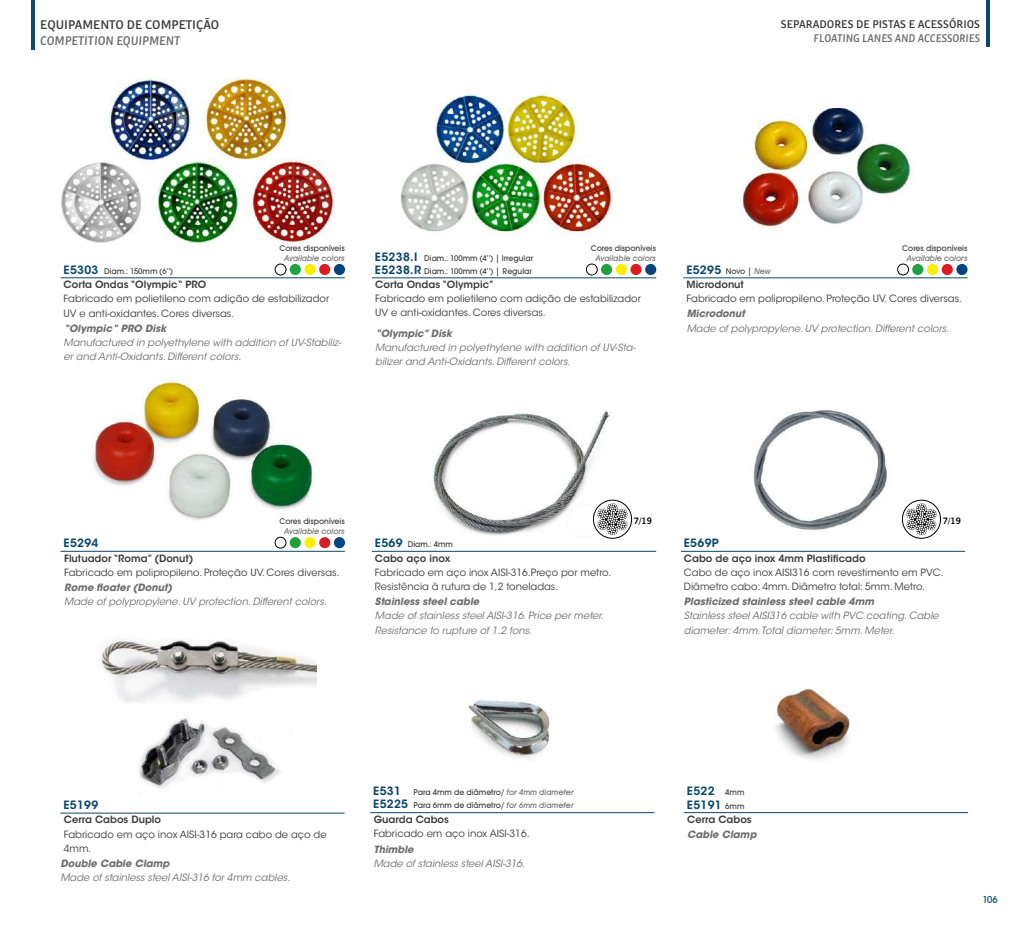
<style>
.page{position:relative;width:1021px;height:936px;background:#fff}
.page>*{position:absolute;margin:0;border:0;box-sizing:border-box;transform-origin:0 0}
.t1{font:500 13.5px "Bulo";color:#3c3c3b}
.t2{font:italic 500 13.5px "Bulo";color:#706f6f}
.t3{font:500 12px "Bulo";color:#3c3c3b}
.t4{font:italic 500 12px "Bulo";color:#706f6f}
.t5{font:600 11.4px "ITC Avant Garde Std";letter-spacing:.03em;color:#0b486b}
.t6{font:10.5px "Avant Garde Md ITCTT";color:#0b486b}
.t7{font:italic 10.05px/14.2px "ITC Avant Garde Std";color:#706f6f}
.t8{font:10.05px/14.2px "ITC Avant Garde Std";color:#3c3c3b}
.t9{font:600 10.05px "ITC Avant Garde Std";color:#3c3c3b}
.t10{font:italic 700 10.05px "ITC Avant Garde Std";color:#706f6f}
.t11{font:700 8.7px "News Gothic BT";color:#000}
.t12{font:8.55px "Avant Garde Md ITCTT";color:#3c3c3b}
.t13{font:8.55px "Avant Garde Md ITCTT Oblique";color:#706f6f}
.s1{font-family:"ITC Avant Garde Std";font-weight:600;font-size:11.4px;color:#0b486b}
.s2{font-family:"Avant Garde Md ITCTT Oblique";color:#706f6f}
</style>
<div class="page">
<img style="left:741px;top:108px;width:171px;height:120px">
<img style="left:400px;top:91px;width:254px;height:179px">
<img style="left:91px;top:381px;width:230px;height:168px">
<hr style="left:683px;top:277px;width:284px;height:1px;background:#0b486b">
<hr style="left:61px;top:551px;width:284px;height:1px;background:#0b486b">
<hr style="left:372px;top:277px;width:284px;height:1px;background:#0b486b">
<hr style="left:61px;top:277px;width:284px;height:1px;background:#0b486b">
<div style="left:334px;top:264px;width:11px;height:11px;background:#00457e;border-radius:50%"></div>
<div style="left:319px;top:264px;width:11px;height:11px;background:#da1d23;border-radius:50%"></div>
<div style="left:304px;top:264px;width:11px;height:11px;background:#ffed00;border-radius:50%"></div>
<div style="left:275px;top:264px;width:11px;height:11px;border:1px solid #000;border-radius:50%"></div>
<div style="left:290px;top:264px;width:11px;height:11px;background:#20a13e;border-radius:50%"></div>
<div style="left:334px;top:537px;width:11px;height:11px;background:#00457e;border-radius:50%"></div>
<div style="left:319px;top:537px;width:11px;height:11px;background:#da1d23;border-radius:50%"></div>
<div style="left:304px;top:537px;width:11px;height:11px;background:#ffed00;border-radius:50%"></div>
<div style="left:275px;top:537px;width:11px;height:11px;background:#fff;border-radius:50%"></div>
<div style="left:275px;top:537px;width:11px;height:11px;border:1px solid #000;border-radius:50%"></div>
<div style="left:290px;top:537px;width:11px;height:11px;background:#20a13e;border-radius:50%"></div>
<div style="left:645px;top:264px;width:11px;height:11px;background:#00457e;border-radius:50%"></div>
<div style="left:630px;top:264px;width:11px;height:11px;background:#da1d23;border-radius:50%"></div>
<div style="left:615px;top:264px;width:12px;height:11px;background:#ffed00;border-radius:50%"></div>
<div style="left:586px;top:264px;width:11px;height:11px;background:#fff;border-radius:50%"></div>
<div style="left:586px;top:264px;width:11px;height:11px;border:1px solid #000;border-radius:50%"></div>
<div style="left:601px;top:264px;width:11px;height:11px;background:#20a13e;border-radius:50%"></div>
<div style="left:956px;top:264px;width:11px;height:11px;background:#00457e;border-radius:50%"></div>
<div style="left:941px;top:264px;width:11px;height:11px;background:#da1d23;border-radius:50%"></div>
<div style="left:926px;top:264px;width:12px;height:11px;background:#ffed00;border-radius:50%"></div>
<div style="left:897px;top:264px;width:11px;height:11px;border:1px solid #000;border-radius:50%"></div>
<div style="left:912px;top:264px;width:11px;height:11px;background:#20a13e;border-radius:50%"></div>
<hr style="left:370px;top:812px;width:284px;height:1px;background:#0b486b">
<img style="left:468px;top:700px;width:83px;height:59px">
<hr style="left:684px;top:812px;width:284px;height:1px;background:#0b486b">
<img style="left:775px;top:683px;width:75px;height:77px">
<hr style="left:986px;top:0;width:3px;height:46px;background:#0b486b">
<hr style="left:31px;top:0;width:3px;height:49px;background:#0b486b">
<hr style="left:372px;top:551px;width:284px;height:1px;background:#0b486b">
<img style="left:432px;top:411px;width:180px;height:125px">
<svg style="left:564px;top:502px;width:63px;height:36px"></svg>
<div style="left:593px;top:499px;width:39px;height:39px;border:1px solid #000;border-radius:50%"></div>
<hr style="left:681px;top:551px;width:284px;height:1px;background:#0b486b">
<img style="left:753px;top:410px;width:134px;height:120px">
<svg style="left:875px;top:503px;width:61px;height:36px"></svg>
<div style="left:902px;top:499px;width:38px;height:39px;border:1px solid #000;border-radius:50%"></div>
<img style="left:139px;top:717px;width:141px;height:71px">
<hr style="left:60px;top:812px;width:284px;height:1px;background:#0b486b">
<img style="left:98px;top:639px;width:219px;height:64px">
<img style="left:61px;top:79px;width:274px;height:164px">
<h1 class="t1" style="left:40px;top:16px;width:181px">EQUIPAMENTO DE COMPETIÇÃO</h1>
<h1 class="t2" style="left:40px;top:32px;width:142px">COMPETITION EQUIPMENT</h1>
<p class="t3" style="left:781px;top:16px;width:201px">SEPARADORES DE PISTAS E ACESSÓRIOS</p>
<p class="t4" style="left:813px;top:31px;width:168px">FLOATING LANES AND ACCESSORIES</p>
<p class="t12" style="left:279px;top:243px;width:67px">Cores disponíveis</p>
<p class="t13" style="left:284px;top:253px;width:62px">Available colors</p>
<p class="t5" style="left:375px;top:249px;width:44px">E5238.I</p>
<p class="t12" style="left:424px;top:253px;width:110px">Diam.: 100mm (4’’) | Irregular</p>
<p class="t12" style="left:590px;top:243px;width:67px">Cores disponíveis</p>
<p class="t13" style="left:595px;top:253px;width:62px">Available colors</p>
<p class="t12" style="left:902px;top:243px;width:67px">Cores disponíveis</p>
<p class="t13" style="left:906px;top:253px;width:62px">Available colors</p>
<p class="t12" style="left:64px;top:266px;width:111px"><span class="s1">E5303</span> Diam.: 150mm (6’’)</p>
<p class="t9" style="left:64px;top:278px;width:144px">Corta Ondas “Olympic“ PRO</p>
<p class="t8" style="left:64px;top:292px;width:267px">Fabricado em polietileno com adição de estabilizador<br>UV e anti-oxidantes. Cores diversas.</p>
<p class="t10" style="left:64px;top:321px;width:104px">“Olympic“ PRO Disk</p>
<p class="t7" style="left:64px;top:335px;width:279px">Manufactured in polyethylene with addition of UV-Stabiliz&shy;er and Anti-Oxidants. Different colors.</p>
<p class="t5" style="left:375px;top:262px;width:48px">E5238.R</p>
<p class="t12" style="left:424px;top:266px;width:109px">Diam.: 100mm (4’’) | Regular</p>
<p class="t9" style="left:375px;top:278px;width:120px">Corta Ondas “Olympic”</p>
<p class="t8" style="left:375px;top:291px;width:267px">Fabricado em polietileno com adição de estabilizador<br>UV e anti-oxidantes. Cores diversas.</p>
<p class="t10" style="left:375px;top:326px;width:78px">“Olympic” Disk</p>
<p class="t7" style="left:375px;top:340px;width:262px">Manufactured in polyethylene with addition of UV-Sta&shy;bilizer and Anti-Oxidants. Different colors.</p>
<p class="t5" style="left:686px;top:262px;width:36px">E5295</p>
<p class="t9" style="left:686px;top:278px;width:59px">Microdonut</p>
<p class="t8" style="left:686px;top:292px;width:277px">Fabricado em polipropileno. Proteção UV. Cores diversas.</p>
<p class="t12" style="left:726px;top:266px;width:46px">Novo | <span class="s2">New</span></p>
<p class="t10" style="left:686px;top:307px;width:60px">Microdonut</p>
<p class="t7" style="left:686px;top:321px;width:264px">Made of polypropylene. UV protection. Different colors.</p>
<p class="t12" style="left:279px;top:516px;width:67px">Cores disponíveis</p>
<p class="t13" style="left:284px;top:526px;width:62px">Available colors</p>
<p class="t11" style="left:634px;top:515px;width:20px">7/19</p>
<p class="t11" style="left:942px;top:515px;width:20px">7/19</p>
<p class="t5" style="left:64px;top:535px;width:36px">E5294</p>
<p class="t12" style="left:375px;top:539px;width:80px"><span class="s1">E569</span> Diam.: 4mm</p>
<p class="t5" style="left:684px;top:536px;width:36px">E569P</p>
<p class="t9" style="left:64px;top:551px;width:131px">Flutuador “Roma” (Donut)</p>
<p class="t8" style="left:64px;top:565px;width:277px">Fabricado em polipropileno. Proteção UV. Cores diversas.</p>
<p class="t10" style="left:64px;top:580px;width:109px">Rome floater (Donut)</p>
<p class="t7" style="left:64px;top:594px;width:264px">Made of polypropylene. UV protection. Different colors.</p>
<p class="t9" style="left:375px;top:551px;width:77px">Cabo aço inox</p>
<p class="t8" style="left:375px;top:565px;width:238px">Fabricado em aço inox AISI-316.Preço por metro.<br>Resistência à rutura de 1,2 toneladas.</p>
<p class="t10" style="left:375px;top:595px;width:106px">Stainless steel cable</p>
<p class="t7" style="left:375px;top:608px;width:230px">Made of stainless steel AISI-316. Price per meter.<br>Resistance to rupture of 1.2 tons.</p>
<p class="t9" style="left:684px;top:551px;width:183px">Cabo de aço inox 4mm Plastificado</p>
<p class="t8" style="left:684px;top:565px;width:261px">Cabo de aço inox AISI316 com revestimento em PVC.<br>Diâmetro cabo: 4mm. Diâmetro total: 5mm. Metro.</p>
<p class="t10" style="left:684px;top:595px;width:192px">Plasticized stainless steel cable 4mm</p>
<p class="t7" style="left:684px;top:608px;width:256px">Stainless steel AISI316 cable with PVC coating. Cable diameter: 4mm. Total diameter: 5mm. Meter.</p>
<p class="t5" style="left:63px;top:797px;width:36px">E5199</p>
<p class="t9" style="left:64px;top:813px;width:99px">Cerra Cabos Duplo</p>
<p class="t8" style="left:64px;top:826px;width:264px">Fabricado em aço inox AISI-316 para cabo de aço de<br>4mm.</p>
<p class="t10" style="left:60px;top:856px;width:111px">Double Cable Clamp</p>
<p class="t7" style="left:60px;top:870px;width:231px">Made of stainless steel AISI-316 for 4mm cables.</p>
<p class="t5" style="left:373px;top:783px;width:29px">E531</p>
<p class="t12" style="left:413px;top:787px;width:162px">Para 4mm de diâmetro/ <span class="s2">for 4mm diameter</span></p>
<p class="t5" style="left:373px;top:796px;width:36px">E5225</p>
<p class="t12" style="left:413px;top:800px;width:162px">Para 6mm de diâmetro/ <span class="s2">for 6mm diameter</span></p>
<p class="t9" style="left:374px;top:813px;width:77px">Guarda Cabos</p>
<p class="t8" style="left:374px;top:826px;width:157px">Fabricado em aço inox AISI-316.</p>
<p class="t10" style="left:374px;top:842px;width:42px">Thimble</p>
<p class="t7" style="left:374px;top:856px;width:153px">Made of stainless steel AISI-316.</p>
<p class="t5" style="left:687px;top:784px;width:29px">E522</p>
<p class="t12" style="left:725px;top:787px;width:21px">4mm</p>
<p class="t5" style="left:687px;top:797px;width:36px">E5191</p>
<p class="t12" style="left:725px;top:800px;width:21px">6mm</p>
<p class="t9" style="left:687px;top:812px;width:66px">Cerra Cabos</p>
<p class="t10" style="left:687px;top:827px;width:71px">Cable Clamp</p>
<p class="t6" style="left:982px;top:893px;width:17px">106</p>
</div>
